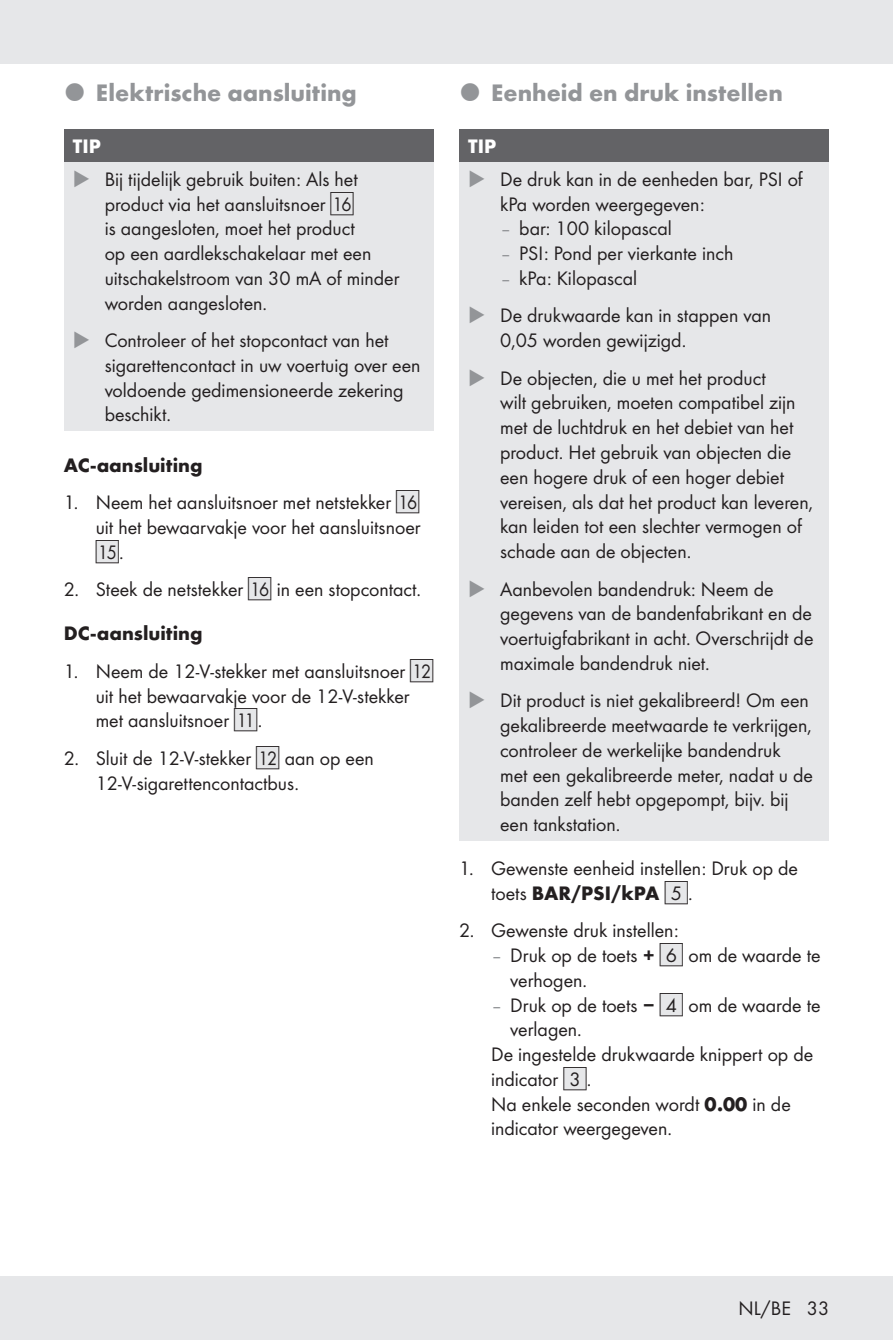
<style>
.page{position:relative;width:893px;height:1340px;background:#fff}
.page>*{position:absolute;margin:0;border:0;box-sizing:border-box;transform-origin:0 0}
.t1{font:700 24.75px "Futura";color:#939598}
.Indent{font:20.25px/24.8px "Futura Boo";color:#231f20}
.Headline-03_SB{font:700 20.25px "Futura";color:#231f20}
.Note_Heading{font:700 20.25px "Futura";color:#fff}
.t2{font:17.78px "IMP Lidl Num Box";color:#231f20}
.s1{color:#939598}
.s2{font-family:"IMP Lidl Num Box";font-size:17.78px;color:#e6e7e9}
.s3{font-family:"IMP Lidl Num Box";font-size:17.78px}
.s4{color:#e6e7e9}
.s5{font-family:"Futura Boo";font-size:20.25px}
.s6{font-family:"Futura";font-weight:700}
</style>
<div class="page">
<div style="left:0;top:1276px;width:893px;height:63px;background:#e6e7e9"></div>
<div style="left:0;top:0;width:893px;height:64px;background:#e6e7e9"></div>
<div style="left:64px;top:129px;width:370px;height:33px;background:#636366"></div>
<div style="left:64px;top:162px;width:370px;height:268px;background:#e6e7e9"></div>
<div style="left:459px;top:129px;width:370px;height:33px;background:#636366"></div>
<div style="left:459px;top:162px;width:370px;height:678px;background:#e6e7e9"></div>
<p class="t1" style="left:96px;top:75px;width:263px">Elektrische aansluiting</p>
<p class="Note_Heading" style="left:73px;top:131px;width:30px">TIP</p>
<p class="Indent" style="left:105px;top:166px;width:296px;text-indent:-32px"><span class="s1">◆</span> Bij tijdelijk gebruik buiten: Als het product via het aansluitsnoer <span class="s2">[</span><span class="s3">16]<br></span>is aangesloten, moet het product<br>op een aardlekschakelaar met een uitschakelstroom van 30 mA of minder worden aangesloten.</p>
<p class="Indent" style="left:105px;top:327px;width:317px;text-indent:-32px"><span class="s1">◆</span> Controleer of het stopcontact van het sigarettencontact in uw voertuig over een voldoende gedimensioneerde zekering beschikt.</p>
<p class="Headline-03_SB" style="left:64px;top:450px;width:140px">AC-aansluiting</p>
<p class="Indent" style="left:64px;top:489px;width:358px;text-align:right">1. Neem het aansluitsnoer met netstekker <span class="s2">[</span><span class="s3">16] </span>uit het bewaarvakje voor het aansluitsnoer</p>
<p class="t2" style="left:96px;top:540px;width:27px"><span class="s4">[</span>15]<span class="s5">.</span></p>
<p class="Indent" style="left:64px;top:576px;width:356px">2. Steek de netstekker <span class="s2">[</span><span class="s3">16]</span> in een stopcontact.</p>
<p class="Headline-03_SB" style="left:64px;top:618px;width:140px">DC-aansluiting</p>
<p class="Indent" style="left:96px;top:657px;width:340px;text-indent:-32px">1. Neem de 12-V-stekker met aansluitsnoer <span class="s2">[</span><span class="s3">12] </span>uit het bewaarvakje voor de 12-V-stekker met aansluitsnoer <span class="s2">[</span><span class="s3">11]</span>.</p>
<p class="Indent" style="left:96px;top:744px;width:280px;text-indent:-32px">2. Sluit de 12-V-stekker <span class="s2">[</span><span class="s3">12]</span> aan op een<br>12-V-sigarettencontactbus.</p>
<p class="t1" style="left:491px;top:75px;width:293px">Eenheid en druk instellen</p>
<p class="Note_Heading" style="left:468px;top:131px;width:30px">TIP</p>
<p class="Indent" style="left:500px;top:166px;width:304px;text-indent:-32px"><span class="s1">◆</span> De druk kan in de eenheden bar, PSI of kPa worden weergegeven:</p>
<p class="Indent" style="left:500px;top:215px;width:173px"><span class="s1">–</span> bar: 100 kilopascal</p>
<p class="Indent" style="left:500px;top:240px;width:235px"><span class="s1">–</span> PSI: Pond per vierkante inch</p>
<p class="Indent" style="left:500px;top:265px;width:138px"><span class="s1">–</span> kPa: Kilopascal</p>
<p class="Indent" style="left:500px;top:302px;width:272px;text-indent:-32px"><span class="s1">◆</span> De drukwaarde kan in stappen van<br>0,05 worden gewijzigd.</p>
<p class="Indent" style="left:500px;top:364px;width:314px;text-indent:-32px"><span class="s1">◆</span> De objecten, die u met het product<br>wilt gebruiken, moeten compatibel zijn met de luchtdruk en het debiet van het product. Het gebruik van objecten die een hogere druk of een hoger debiet vereisen, als dat het product kan leveren, kan leiden tot een slechter vermogen of schade aan de objecten.</p>
<p class="Indent" style="left:500px;top:575px;width:315px;text-indent:-32px"><span class="s1">◆</span> Aanbevolen bandendruk: Neem de gegevens van de bandenfabrikant en de voertuigfabrikant in acht. Overschrijdt de maximale bandendruk niet.</p>
<p class="Indent" style="left:500px;top:687px;width:314px;text-indent:-32px"><span class="s1">◆</span> Dit product is niet gekalibreerd! Om een gekalibreerde meetwaarde te verkrijgen, controleer de werkelijke bandendruk met een gekalibreerde meter, nadat u de banden zelf hebt opgepompt, bijv. bij een tankstation.</p>
<p class="Indent" style="left:491px;top:855px;width:308px;text-indent:-32px">1. Gewenste eenheid instellen: Druk op de toets <span class="s6">BAR/PSI/kPA</span> <span class="s2">[</span><span class="s3">5]</span>.</p>
<p class="Indent" style="left:459px;top:917px;width:221px">2. Gewenste druk instellen:</p>
<p class="Indent" style="left:510px;top:942px;width:312px;text-indent:-19px"><span class="s1">–</span> Druk op de toets <span class="s6">+</span> <span class="s2">[</span><span class="s3">6]</span> om de waarde te verhogen.</p>
<p class="Indent" style="left:510px;top:991px;width:312px;text-indent:-19px"><span class="s1">–</span> Druk op de toets <span class="s6">−</span> <span class="s2">[</span><span class="s3">4]</span> om de waarde te verlagen.</p>
<p class="Indent" style="left:491px;top:1041px;width:324px">De ingestelde drukwaarde knippert op de indicator <span class="s2">[</span><span class="s3">3]</span>.</p>
<p class="Indent" style="left:491px;top:1090px;width:301px">Na enkele seconden wordt <span class="s6">0.00</span> in de indicator weergegeven.</p>
<p class="Indent" style="left:739px;top:1295px;width:92px">NL/BE 33</p>
</div>
